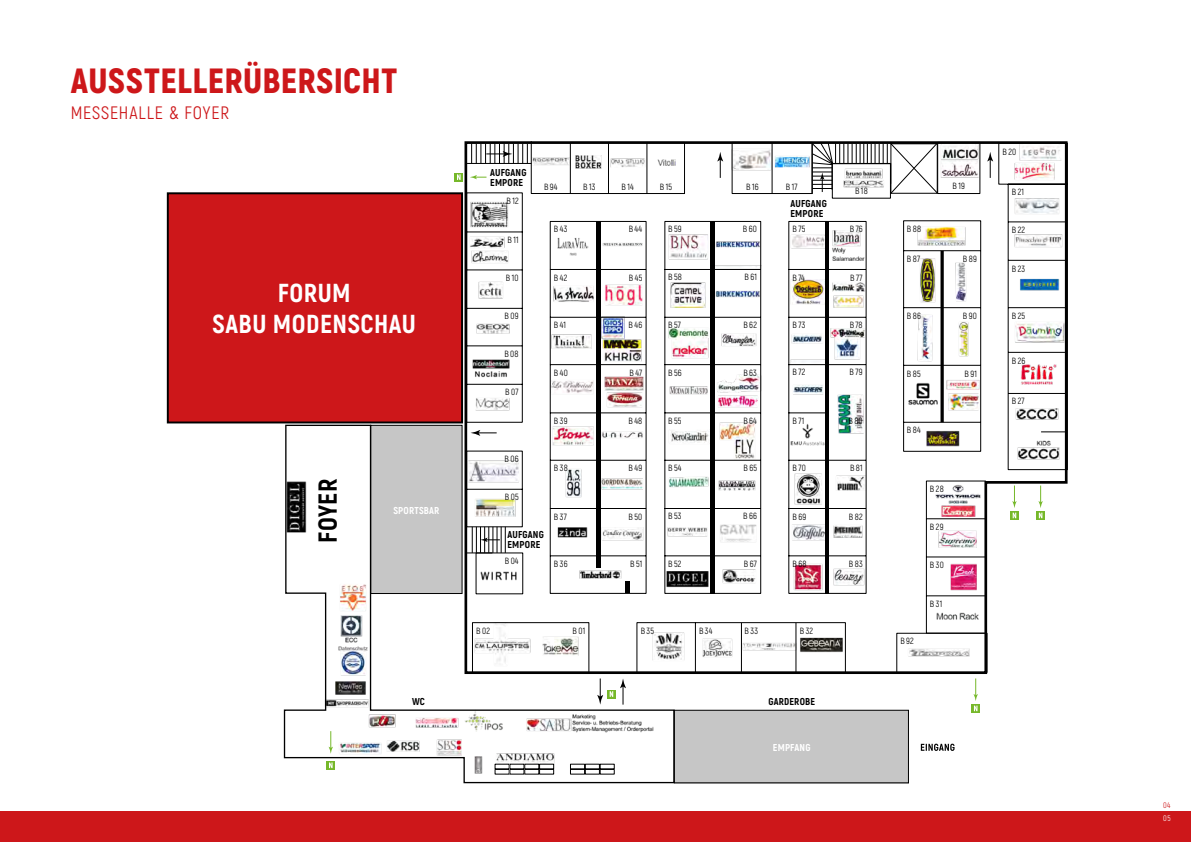
<style>
.page{position:relative;width:1191px;height:842px;background:#fff}
.page>*{position:absolute;margin:0;border:0;box-sizing:border-box;transform-origin:0 0}
.t1{font:900 35px "Akrobat";letter-spacing:.015em;color:#cd171a}
.t2{font:800 26px/31.2px "Akrobat";letter-spacing:.02em;color:#fff;text-align:center}
.t3{font:800 26px "Akrobat";letter-spacing:.02em;color:#000}
.t4{font:18px "Akrobat";letter-spacing:.045em;color:#cd171a}
.t5{font:800 10px/10px "Akrobat";letter-spacing:.02em;color:#000}
.t6{font:800 10px "Akrobat";letter-spacing:.02em;color:#fff}
.t7{font:9px "Akrobat";letter-spacing:.1em;color:#000}
.t8{font:8px "Akrobat";color:#cd171a}
.t9{font:8px "Akrobat";color:#fff}
</style>
<div class="page">
<div style="left:0;top:812px;width:1191px;height:30px;background:#cd171a"></div>
<div style="left:168px;top:193px;width:294px;height:229px;background:#cd171a"></div>
<div style="left:167px;top:192px;width:296px;height:231px;border:2px solid #000"></div>
<div style="left:674px;top:710px;width:234px;height:73px;background:#c6c6c6"></div>
<svg style="left:283px;top:424px;width:392px;height:360px"></svg>
<svg style="left:463px;top:141px;width:605px;height:534px"></svg>
<svg style="left:465px;top:142px;width:522px;height:531px"></svg>
<svg style="left:597px;top:678px;width:6px;height:27px"></svg>
<svg style="left:470px;top:430px;width:26px;height:6px"></svg>
<svg style="left:620px;top:678px;width:6px;height:27px"></svg>
<svg style="left:717px;top:152px;width:6px;height:26px"></svg>
<hr style="left:741px;top:623px;width:1px;height:50px;background:#000">
<hr style="left:795px;top:623px;width:1px;height:50px;background:#000">
<svg style="left:664px;top:221px;width:97px;height:373px"></svg>
<svg style="left:788px;top:143px;width:279px;height:490px"></svg>
<div style="left:370px;top:425px;width:92px;height:169px;border:1px solid #000"></div>
<div style="left:674px;top:710px;width:235px;height:73px;border:1px solid #000"></div>
<hr style="left:772px;top:143px;width:1px;height:51px;background:#000">
<svg style="left:466px;top:527px;width:40px;height:27px"></svg>
<div style="left:495px;top:764px;width:14px;height:5px;background:#fff"></div>
<div style="left:570px;top:764px;width:14px;height:5px;background:#fff"></div>
<div style="left:570px;top:764px;width:15px;height:5px;border:1px solid #000"></div>
<div style="left:495px;top:769px;width:14px;height:5px;background:#fff"></div>
<div style="left:495px;top:769px;width:14px;height:5px;border:1px solid #000"></div>
<div style="left:570px;top:769px;width:14px;height:5px;background:#fff"></div>
<div style="left:570px;top:769px;width:15px;height:5px;border:1px solid #000"></div>
<div style="left:510px;top:764px;width:14px;height:5px;background:#fff"></div>
<div style="left:585px;top:764px;width:14px;height:5px;background:#fff"></div>
<div style="left:510px;top:769px;width:14px;height:5px;background:#fff"></div>
<div style="left:510px;top:769px;width:14px;height:5px;border:1px solid #000"></div>
<div style="left:585px;top:769px;width:14px;height:5px;background:#fff"></div>
<div style="left:585px;top:769px;width:14px;height:5px;border:1px solid #000"></div>
<div style="left:525px;top:764px;width:14px;height:5px;background:#fff"></div>
<div style="left:600px;top:764px;width:14px;height:5px;background:#fff"></div>
<div style="left:525px;top:769px;width:14px;height:5px;background:#fff"></div>
<div style="left:524px;top:769px;width:15px;height:5px;border:1px solid #000"></div>
<div style="left:600px;top:769px;width:14px;height:5px;background:#fff"></div>
<div style="left:600px;top:769px;width:14px;height:5px;border:1px solid #000"></div>
<div style="left:539px;top:764px;width:14px;height:5px;background:#fff"></div>
<div style="left:539px;top:764px;width:15px;height:5px;border:1px solid #000"></div>
<div style="left:539px;top:769px;width:14px;height:5px;background:#fff"></div>
<div style="left:539px;top:769px;width:15px;height:5px;border:1px solid #000"></div>
<hr style="left:625px;top:581px;width:4px;height:12px;background:#000">
<svg style="left:921px;top:744px;width:33px;height:7px"></svg>
<hr style="left:811px;top:143px;width:1px;height:51px;background:#000">
<hr style="left:467px;top:163px;width:64px;height:1px;background:#000">
<svg style="left:812px;top:142px;width:126px;height:52px"></svg>
<svg style="left:470px;top:141px;width:101px;height:53px"></svg>
<svg style="left:329px;top:731px;width:4px;height:23px"></svg>
<svg style="left:971px;top:704px;width:9px;height:9px"></svg>
<svg style="left:973px;top:678px;width:5px;height:33px"></svg>
<svg style="left:1036px;top:511px;width:9px;height:9px"></svg>
<svg style="left:1038px;top:485px;width:4px;height:33px"></svg>
<svg style="left:1010px;top:511px;width:8px;height:9px"></svg>
<svg style="left:1012px;top:485px;width:4px;height:33px"></svg>
<svg style="left:454px;top:173px;width:9px;height:8px"></svg>
<svg style="left:457px;top:174px;width:3px;height:6px"></svg>
<svg style="left:326px;top:761px;width:9px;height:8px"></svg>
<svg style="left:329px;top:762px;width:3px;height:6px"></svg>
<svg style="left:607px;top:690px;width:8px;height:8px"></svg>
<svg style="left:609px;top:691px;width:4px;height:6px"></svg>
<h1 class="t1" style="left:71px;top:58px;width:328px">AUSSTELLERÜBERSICHT</h1>
<h3 class="t4" style="left:71px;top:102px;width:160px">MESSEHALLE &amp; FOYER</h3>
<h2 class="t2" style="left:213px;top:277px;width:205px">FORUM<br>SABU MODENSCHAU</h2>
<h2 class="t3" style="left:311px;top:543px;width:66px;rotate:-90deg">FOYER</h2>
<p class="t6" style="left:393px;top:504px;width:47px">SPORTSBAR</p>
<p class="t5" style="left:490px;top:167px;width:38px">AUFGANG<br>EMPORE</p>
<p class="t7" style="left:506px;top:196px;width:14px">B12</p>
<p class="t7" style="left:507px;top:235px;width:13px">B11</p>
<p class="t7" style="left:506px;top:272px;width:14px">B10</p>
<p class="t7" style="left:504px;top:311px;width:16px">B09</p>
<p class="t7" style="left:504px;top:348px;width:16px">B08</p>
<p class="t7" style="left:505px;top:387px;width:15px">B07</p>
<p class="t7" style="left:504px;top:453px;width:16px">B06</p>
<p class="t7" style="left:505px;top:492px;width:15px">B05</p>
<p class="t7" style="left:544px;top:181px;width:15px">B94</p>
<p class="t7" style="left:583px;top:181px;width:14px">B13</p>
<p class="t7" style="left:621px;top:181px;width:14px">B14</p>
<p class="t7" style="left:660px;top:181px;width:14px">B15</p>
<p class="t7" style="left:746px;top:181px;width:14px">B16</p>
<p class="t7" style="left:786px;top:181px;width:13px">B17</p>
<p class="t5" style="left:790px;top:198px;width:38px">AUFGANG<br>EMPORE</p>
<p class="t7" style="left:855px;top:185px;width:14px">B18</p>
<p class="t7" style="left:952px;top:181px;width:14px">B19</p>
<p class="t7" style="left:1002px;top:146px;width:15px">B20</p>
<p class="t7" style="left:1012px;top:187px;width:14px">B21</p>
<p class="t7" style="left:554px;top:223px;width:15px">B43</p>
<p class="t7" style="left:668px;top:223px;width:15px">B59</p>
<p class="t7" style="left:792px;top:223px;width:14px">B75</p>
<p class="t7" style="left:907px;top:223px;width:16px">B88</p>
<p class="t7" style="left:1012px;top:225px;width:15px">B22</p>
<p class="t7" style="left:743px;top:223px;width:16px">B60</p>
<p class="t7" style="left:850px;top:223px;width:14px">B76</p>
<p class="t7" style="left:628px;top:223px;width:15px">B44</p>
<p class="t7" style="left:907px;top:253px;width:15px">B87</p>
<p class="t7" style="left:962px;top:253px;width:16px">B89</p>
<p class="t7" style="left:554px;top:272px;width:15px">B42</p>
<p class="t7" style="left:629px;top:272px;width:15px">B45</p>
<p class="t7" style="left:668px;top:272px;width:15px">B58</p>
<p class="t7" style="left:744px;top:272px;width:14px">B61</p>
<p class="t7" style="left:792px;top:272px;width:14px">B74</p>
<p class="t7" style="left:850px;top:272px;width:14px">B77</p>
<p class="t7" style="left:1012px;top:264px;width:15px">B23</p>
<p class="t7" style="left:554px;top:319px;width:14px">B41</p>
<p class="t7" style="left:554px;top:367px;width:15px">B40</p>
<p class="t7" style="left:628px;top:319px;width:15px">B46</p>
<p class="t7" style="left:629px;top:367px;width:14px">B47</p>
<p class="t7" style="left:668px;top:319px;width:14px">B57</p>
<p class="t7" style="left:668px;top:367px;width:15px">B56</p>
<p class="t7" style="left:743px;top:319px;width:15px">B62</p>
<p class="t7" style="left:743px;top:367px;width:15px">B63</p>
<p class="t7" style="left:792px;top:319px;width:14px">B73</p>
<p class="t7" style="left:792px;top:367px;width:14px">B72</p>
<p class="t7" style="left:849px;top:319px;width:15px">B78</p>
<p class="t7" style="left:849px;top:367px;width:15px">B79</p>
<p class="t7" style="left:907px;top:310px;width:16px">B86</p>
<p class="t7" style="left:907px;top:368px;width:15px">B85</p>
<p class="t7" style="left:962px;top:310px;width:16px">B90</p>
<p class="t7" style="left:964px;top:368px;width:14px">B91</p>
<p class="t7" style="left:1012px;top:310px;width:15px">B25</p>
<p class="t7" style="left:1012px;top:355px;width:15px">B26</p>
<p class="t7" style="left:1012px;top:396px;width:14px">B27</p>
<p class="t7" style="left:554px;top:416px;width:15px">B39</p>
<p class="t7" style="left:628px;top:416px;width:15px">B48</p>
<p class="t7" style="left:668px;top:415px;width:15px">B55</p>
<p class="t7" style="left:743px;top:415px;width:15px">B64</p>
<p class="t7" style="left:792px;top:416px;width:13px">B71</p>
<p class="t7" style="left:848px;top:416px;width:16px">B80</p>
<p class="t7" style="left:907px;top:425px;width:15px">B84</p>
<p class="t7" style="left:554px;top:462px;width:15px">B38</p>
<p class="t7" style="left:628px;top:462px;width:15px">B49</p>
<p class="t7" style="left:668px;top:462px;width:15px">B54</p>
<p class="t7" style="left:743px;top:462px;width:15px">B65</p>
<p class="t7" style="left:792px;top:463px;width:15px">B70</p>
<p class="t7" style="left:850px;top:463px;width:14px">B81</p>
<p class="t7" style="left:930px;top:484px;width:15px">B28</p>
<p class="t7" style="left:554px;top:511px;width:14px">B37</p>
<p class="t7" style="left:628px;top:511px;width:15px">B50</p>
<p class="t7" style="left:668px;top:511px;width:15px">B53</p>
<p class="t7" style="left:743px;top:511px;width:15px">B66</p>
<p class="t7" style="left:792px;top:511px;width:15px">B69</p>
<p class="t7" style="left:849px;top:511px;width:15px">B82</p>
<p class="t5" style="left:507px;top:530px;width:38px">AUFGANG<br>EMPORE</p>
<p class="t7" style="left:505px;top:555px;width:15px">B04</p>
<p class="t7" style="left:554px;top:558px;width:15px">B36</p>
<p class="t7" style="left:630px;top:558px;width:14px">B51</p>
<p class="t7" style="left:668px;top:558px;width:15px">B52</p>
<p class="t7" style="left:744px;top:558px;width:15px">B67</p>
<p class="t7" style="left:792px;top:558px;width:16px">B68</p>
<p class="t7" style="left:476px;top:625px;width:15px">B02</p>
<p class="t7" style="left:640px;top:625px;width:15px">B35</p>
<p class="t7" style="left:699px;top:625px;width:15px">B34</p>
<p class="t7" style="left:744px;top:625px;width:15px">B33</p>
<p class="t7" style="left:800px;top:625px;width:15px">B32</p>
<p class="t7" style="left:572px;top:625px;width:14px">B01</p>
<p class="t7" style="left:849px;top:558px;width:15px">B83</p>
<p class="t7" style="left:900px;top:636px;width:15px">B92</p>
<p class="t7" style="left:930px;top:522px;width:15px">B29</p>
<p class="t7" style="left:930px;top:560px;width:15px">B30</p>
<p class="t7" style="left:930px;top:599px;width:14px">B31</p>
<p class="t5" style="left:412px;top:696px;width:14px">WC</p>
<p class="t5" style="left:768px;top:696px;width:48px">GARDEROBE</p>
<p class="t6" style="left:773px;top:741px;width:39px">EMPFANG</p>
<p class="t8" style="left:1163px;top:801px;width:9px">04</p>
<p class="t9" style="left:1163px;top:814px;width:9px">05</p>
</div>
